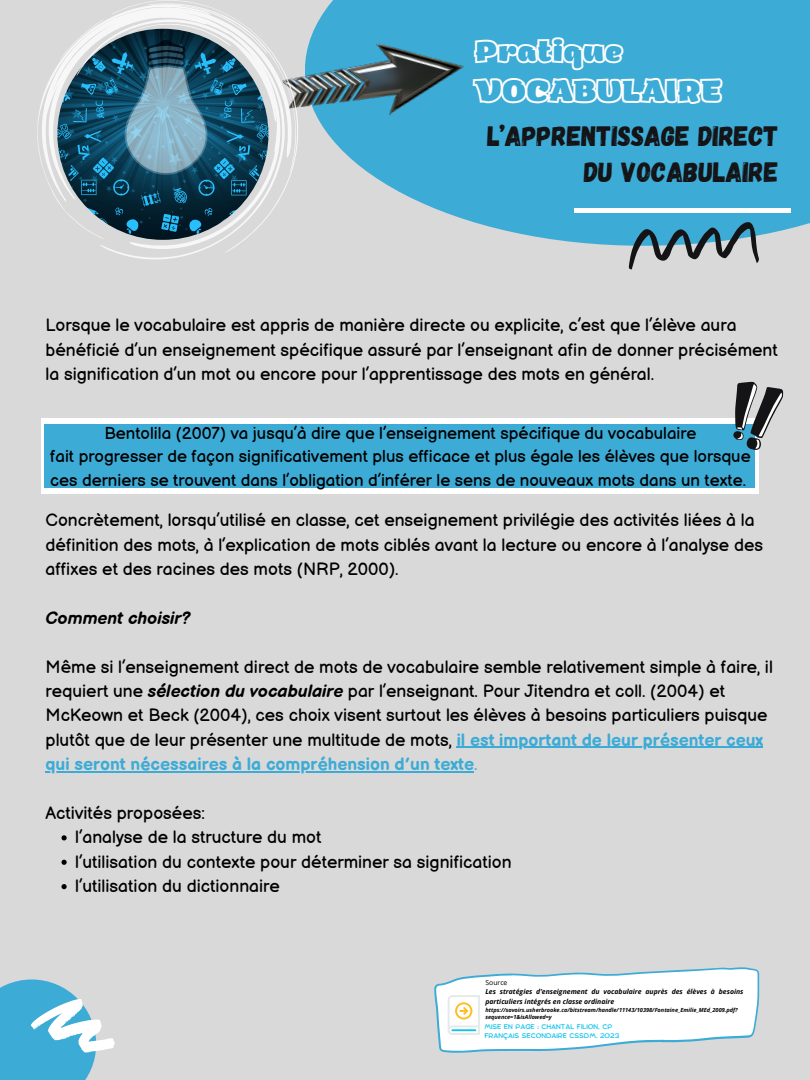
<style>
.page{position:relative;width:810px;height:1080px;background:#d9d9d9}
.page>*{position:absolute;margin:0;border:0;box-sizing:border-box;transform-origin:0 0}
.t1{font:28.81px "ZT Arturo Heavyoutline";color:#fff}
.t2{font:28px/35.6px "Gagalin";color:#141315;text-align:right}
.t3{font:27.56px "ZT Arturo Heavyoutline";color:#fff}
.t4{font:17.5px/24.4px "Balsamiq Sans";color:#000}
.t5{font:italic 700 17.5px "Balsamiq Sans";color:#000}
.t6{font:16.88px/23.4px "Balsamiq Sans";color:#000;text-align:center}
.t7{font:italic 700 6.88px/9.4px "Open Sans";color:#000}
.t8{font:6.88px "Open Sans";color:#000}
.t9{font:6.69px/9.2px "Comica";color:#14c4ed}
.t10{font:italic 700 5.62px/7.5px "Open Sans";color:#000}
.s1{font-weight:700;font-style:italic}
.s2{font-weight:700;color:#3cabd6}
.s3{color:#3cabd6}
</style>
<div class="page">
<div style="left:305px;top:0;width:505px;height:246px;background:#3cabd6"></div>
<div style="left:0;top:979px;width:96px;height:101px;background:#3cabd6"></div>
<div style="left:574px;top:208px;width:217px;height:5px;background:#fff"></div>
<svg style="left:31px;top:999px;width:84px;height:53px"></svg>
<svg style="left:629px;top:222px;width:130px;height:47px"></svg>
<img style="left:347px;top:43px;width:117px;height:72px">
<svg style="left:62px;top:835px;width:5px;height:5px"></svg>
<svg style="left:62px;top:860px;width:5px;height:5px"></svg>
<svg style="left:62px;top:884px;width:5px;height:5px"></svg>
<hr style="left:457px;top:747px;width:306px;height:1px;background:#3cabd6">
<hr style="left:46px;top:771px;width:428px;height:2px;background:#3cabd6">
<div style="left:41px;top:418px;width:718px;height:76px;background:#fff"></div>
<div style="left:45px;top:424px;width:710px;height:64px;background:#3cabd6"></div>
<svg style="left:733px;top:381px;width:51px;height:69px"></svg>
<svg style="left:273px;top:68px;width:74px;height:178px;fill:#d9d9d9"></svg>
<svg style="left:273px;top:0;width:69px;height:173px;fill:#d9d9d9"></svg>
<svg style="left:37px;top:0;width:236px;height:260px"></svg>
<svg style="left:434px;top:967px;width:325px;height:86px;background:#eef3f5"></svg>
<h3 class="t3" style="left:475px;top:41px;width:149px">Pratique</h3>
<h1 class="t1" style="left:475px;top:79px;width:248px">VOCABULAIRE</h1>
<h2 class="t2" style="left:487px;top:117px;width:293px">L’APPRENTISSAGE DIRECT<br>DU VOCABULAIRE</h2>
<p class="t4" style="left:46px;top:314px;width:734px">Lorsque le vocabulaire est appris de manière directe ou explicite, c’est que l’élève aura bénéficié d’un enseignement spécifique assuré par l’enseignant afin de donner précisément la signification d’un mot ou encore pour l’apprentissage des mots en général.</p>
<p class="t6" style="left:50px;top:422px;width:702px">Bentolila (2007) va jusqu’à dire que l’enseignement spécifique du vocabulaire<br>fait progresser de façon significativement plus efficace et plus égale les élèves que lorsque ces derniers se trouvent dans l’obligation d’inférer le sens de nouveaux mots dans un texte.</p>
<p class="t4" style="left:46px;top:509px;width:719px">Concrètement, lorsqu’utilisé en classe, cet enseignement privilégie des activités liées à la définition des mots, à l’explication de mots ciblés avant la lecture ou encore à l’analyse des affixes et des racines des mots (NRP, 2000).</p>
<p class="t5" style="left:46px;top:608px;width:146px">Comment choisir?</p>
<p class="t4" style="left:46px;top:655px;width:729px">Même si l’enseignement direct de mots de vocabulaire semble relativement simple à faire, il requiert une <span class="s1">sélection du vocabulaire</span> par l’enseignant. Pour Jitendra et coll. (2004) et McKeown et Beck (2004), ces choix visent surtout les élèves à besoins particuliers puisque plutôt que de leur présenter une multitude de mots, <span class="s2">il est important de leur présenter ceux qui seront nécessaires à la compréhension d’un texte</span><span class="s3">.</span></p>
<p class="t4" style="left:46px;top:801px;width:161px">Activités proposées:</p>
<p class="t4" style="left:75px;top:826px;width:438px">l’analyse de la structure du mot<br>l’utilisation du contexte pour déterminer sa signification l’utilisation du dictionnaire</p>
<p class="t8" style="left:485px;top:978px;width:24px">Source</p>
<p class="t7" style="left:485px;top:987px;width:260px">Les stratégies d’enseignement du vocabulaire auprès des élèves à besoins particuliers intégrés en classe ordinaire</p>
<p class="t10" style="left:485px;top:1006px;width:254px">https://savoirs.usherbrooke.ca/bitstream/handle/11143/10398/Fontaine_Emilie_MEd_2009.pdf? sequence=1&amp;isAllowed=y</p>
<p class="t9" style="left:484px;top:1022px;width:137px">MISE EN PAGE : CHANTAL FILION, CP<br>FRANÇAIS SECONDAIRE CSSDM. 2023</p>
</div>
